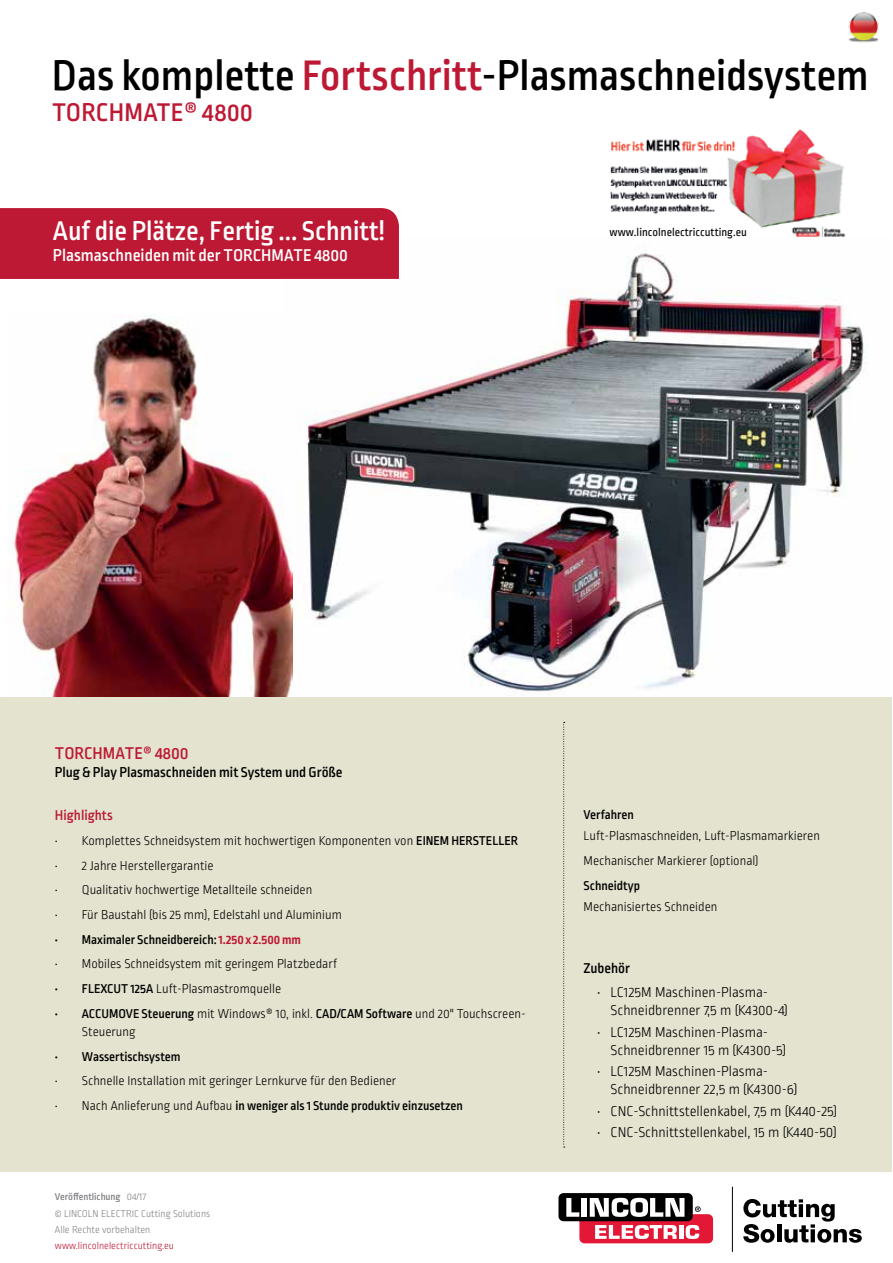
<style>
.page{position:relative;width:893px;height:1263px;background:#fff}
.page>*{position:absolute;margin:0;border:0;box-sizing:border-box;transform-origin:0 0}
.t1{font:500 45px "Ropa Sans Pro";color:#000}
.t2{font:500 28.5px "Ropa Sans Pro";color:#fff}
.t3{font:500 27px "Ropa Sans Pro";letter-spacing:.01em;color:#bd1934}
.t4{font:500 18px "Ropa Sans Pro";color:#fff}
.t5{font:500 18px "Ropa Sans Pro";color:#bd1934}
.t6{font:300 15px/18px "Ropa Sans Pro";color:#000}
.t7{font:500 15px "Ropa Sans Pro";color:#000}
.t8{font:500 15px "Ropa Sans Pro";color:#bd1934}
.t9{font:300 13.5px/18px "Ropa Sans Pro";color:#000}
.t10{font:500 13.5px "Ropa Sans Pro";color:#000}
.t11{font:12px "Ropa Sans Pro";color:#000}
.t12{font:300 10.5px/16.2px "Ropa Sans Pro";color:#808285}
.t13{font:300 10.5px "Ropa Sans Pro";color:#bd1934}
.s1{color:#bd1934}
.s2{font-weight:500}
.s3{font-weight:700;color:#bd1934}
.s4{font-weight:300}
</style>
<div class="page">
<img style="left:610px;top:129px;width:236px;height:108px">
<img style="left:306px;top:253px;width:561px;height:441px">
<img style="left:12px;top:314px;width:281px;height:382px">
<div style="left:1px;top:696px;width:891px;height:475px;background:#e4e3cf"></div>
<div style="left:558px;top:1193px;width:135px;height:28px;background:#000;border-radius:5px"></div>
<svg style="left:566px;top:1198px;width:147px;height:45px"></svg>
<hr style="left:732px;top:1187px;width:1px;height:65px;background:#000">
<svg style="left:743px;top:1199px;width:119px;height:44px"></svg>
<div style="left:0;top:208px;width:399px;height:71px;background:#bd1934"></div>
<img style="left:848px;top:12px;width:31px;height:31px">
<svg style="left:563px;top:722px;width:2px;height:425px"></svg>
<h1 class="t1" style="left:52px;top:50px;width:818px">Das komplette <span class="s1">Fortschritt</span>-Plasmaschneidsystem</h1>
<h3 class="t3" style="left:52px;top:98px;width:202px">TORCHMATE® 4800</h3>
<h2 class="t2" style="left:53px;top:215px;width:333px">Auf die Plätze, Fertig ... Schnitt!</h2>
<h3 class="t4" style="left:53px;top:245px;width:297px">Plasmaschneiden mit der TORCHMATE 4800</h3>
<p class="t11" style="left:610px;top:226px;width:139px">www.lincolnelectriccutting.eu</p>
<h3 class="t5" style="left:55px;top:743px;width:135px">TORCHMATE® 4800</h3>
<p class="t7" style="left:55px;top:764px;width:289px">Plug &amp; Play Plasmaschneiden mit System und Größe</p>
<p class="t8" style="left:55px;top:807px;width:59px">Highlights</p>
<p class="t9" style="left:55px;top:832px;width:465px">• Komplettes Schneidsystem mit hochwertigen Komponenten von <span class="s2">EINEM HERSTELLER</span></p>
<p class="t9" style="left:55px;top:857px;width:160px">• 2 Jahre Herstellergarantie</p>
<p class="t9" style="left:55px;top:882px;width:259px">• Qualitativ hochwertige Metallteile schneiden</p>
<p class="t9" style="left:55px;top:906px;width:288px">• Für Baustahl (bis 25 mm), Edelstahl und Aluminium</p>
<p class="t10" style="left:55px;top:932px;width:247px">• Maximaler Schneidbereich: <span class="s3">1.250 x 2.500 mm</span></p>
<p class="t9" style="left:55px;top:956px;width:284px">• Mobiles Schneidsystem mit geringem Platzbedarf</p>
<p class="t9" style="left:55px;top:981px;width:228px"><span class="s2">• FLEXCUT 125A</span> Luft-Plasmastromquelle</p>
<p class="t9" style="left:82px;top:1005px;width:445px;text-indent:-27px"><span class="s2">• ACCUMOVE Steuerung</span> mit Windows® 10, inkl. <span class="s2">CAD/CAM Software</span> und 20" Touchscreen-<br>Steuerung</p>
<p class="t10" style="left:55px;top:1049px;width:127px">• Wassertischsystem</p>
<p class="t9" style="left:55px;top:1073px;width:343px">• Schnelle Installation mit geringer Lernkurve für den Bediener</p>
<p class="t10" style="left:55px;top:1098px;width:410px"><span class="s4">• Nach Anlieferung und Aufbau</span> in weniger als 1 Stunde produktiv einzusetzen</p>
<p class="t12" style="left:55px;top:1189px;width:157px"><span class="s2">Veröffentlichung</span> 04/17<br>© LINCOLN ELECTRIC Cutting Solutions<br>Alle Rechte vorbehalten</p>
<p class="t13" style="left:55px;top:1240px;width:121px">www.lincolnelectriccutting.eu</p>
<p class="t10" style="left:584px;top:807px;width:52px">Verfahren</p>
<p class="t9" style="left:584px;top:824px;width:238px;line-height:24.8px">Luft-Plasmaschneiden, Luft-Plasmamarkieren<br>Mechanischer Markierer (optional)</p>
<p class="t10" style="left:584px;top:878px;width:58px">Schneidtyp</p>
<p class="t9" style="left:584px;top:899px;width:135px">Mechanisiertes Schneiden</p>
<p class="t7" style="left:584px;top:959px;width:48px">Zubehör</p>
<p class="t6" style="left:611px;top:984px;width:179px;text-indent:-14px">• LC125M Maschinen-Plasma-<br>Schneidbrenner 7,5 m (K4300-4)</p>
<p class="t6" style="left:611px;top:1024px;width:177px;text-indent:-14px">• LC125M Maschinen-Plasma-<br>Schneidbrenner 15 m (K4300-5)</p>
<p class="t6" style="left:611px;top:1063px;width:188px;text-indent:-14px">• LC125M Maschinen-Plasma-<br>Schneidbrenner 22,5 m (K4300-6)</p>
<p class="t6" style="left:597px;top:1103px;width:242px">• CNC-Schnittstellenkabel, 7,5 m (K440‑25)</p>
<p class="t6" style="left:597px;top:1124px;width:241px">• CNC-Schnittstellenkabel, 15 m (K440‑50)</p>
</div>
